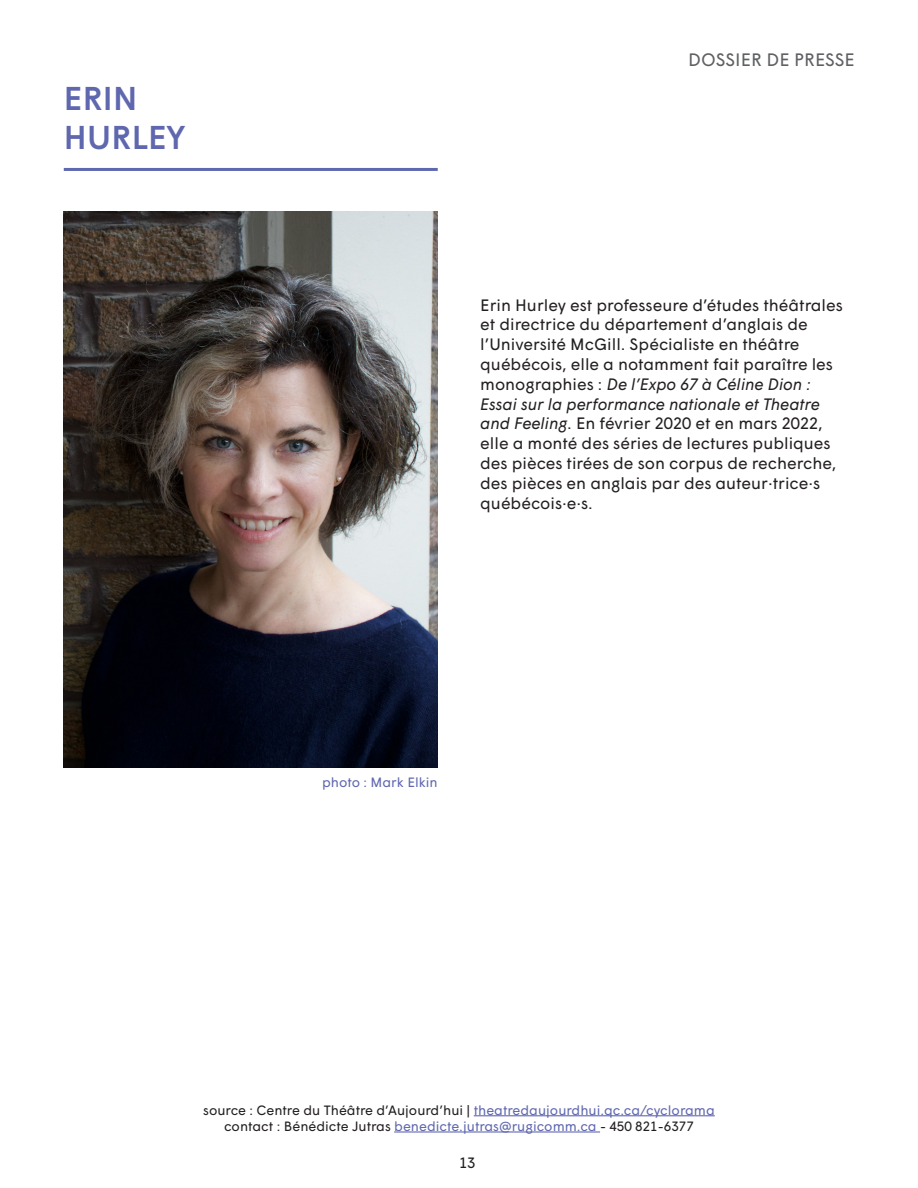
<style>
.page{position:relative;width:918px;height:1188px;background:#fff}
.page>*{position:absolute;margin:0;border:0;box-sizing:border-box;transform-origin:0 0}
.titre{font:500 33px/39.6px "Wigrum";letter-spacing:.01em;color:#5f67af}
.t1{font:18px "Wigrum";color:#5e6063}
.t2{font:16.5px/19.8px "Wigrum";color:#231f20}
.t3{font:15px "Wigrum";color:#231f20}
.t4{font:13.5px/16.2px "Wigrum";color:#231f20;text-align:center}
.t5{font:13.5px "Wigrum";color:#5f67af}
.s1{font-style:italic}
.s2{color:#5f67af}
</style>
<div class="page">
<hr style="left:474px;top:1115px;width:241px;height:1px;background:#5f67af">
<hr style="left:394px;top:1131px;width:206px;height:2px;background:#5f67af">
<img style="left:64px;top:212px;width:374px;height:556px">
<hr style="left:64px;top:168px;width:374px;height:3px;background:#5f67af">
<p class="titre" style="left:64px;top:76px;width:123px">ERIN<br>HURLEY</p>
<p class="t1" style="left:688px;top:46px;width:168px">DOSSIER DE PRESSE</p>
<p class="t2" style="left:480px;top:294px;width:364px">Erin Hurley est professeure d’études théâtrales et directrice du département d’anglais de l’Université McGill. Spécialiste en théâtre québécois, elle a notamment fait paraître les monographies : <span class="s1">De l’Expo 67 à Céline Dion :<br>Essai sur la performance nationale et Theatre and Feeling</span>. En février 2020 et en mars 2022, elle a monté des séries de lectures publiques des pièces tirées de son corpus de recherche, des pièces en anglais par des auteur·trice·s québécois·e·s.</p>
<p class="t5" style="left:322px;top:772px;width:117px">photo : Mark Elkin</p>
<p class="t4" style="left:203px;top:1101px;width:513px">source : Centre du Théâtre d’Aujourd’hui | <span class="s2">theatredaujourdhui.qc.ca/cyclorama </span>contact : Bénédicte Jutras <span class="s2">benedicte.jutras@rugicomm.ca</span> - 450 821-6377</p>
<p class="t3" style="left:459px;top:1151px;width:18px">13</p>
</div>
